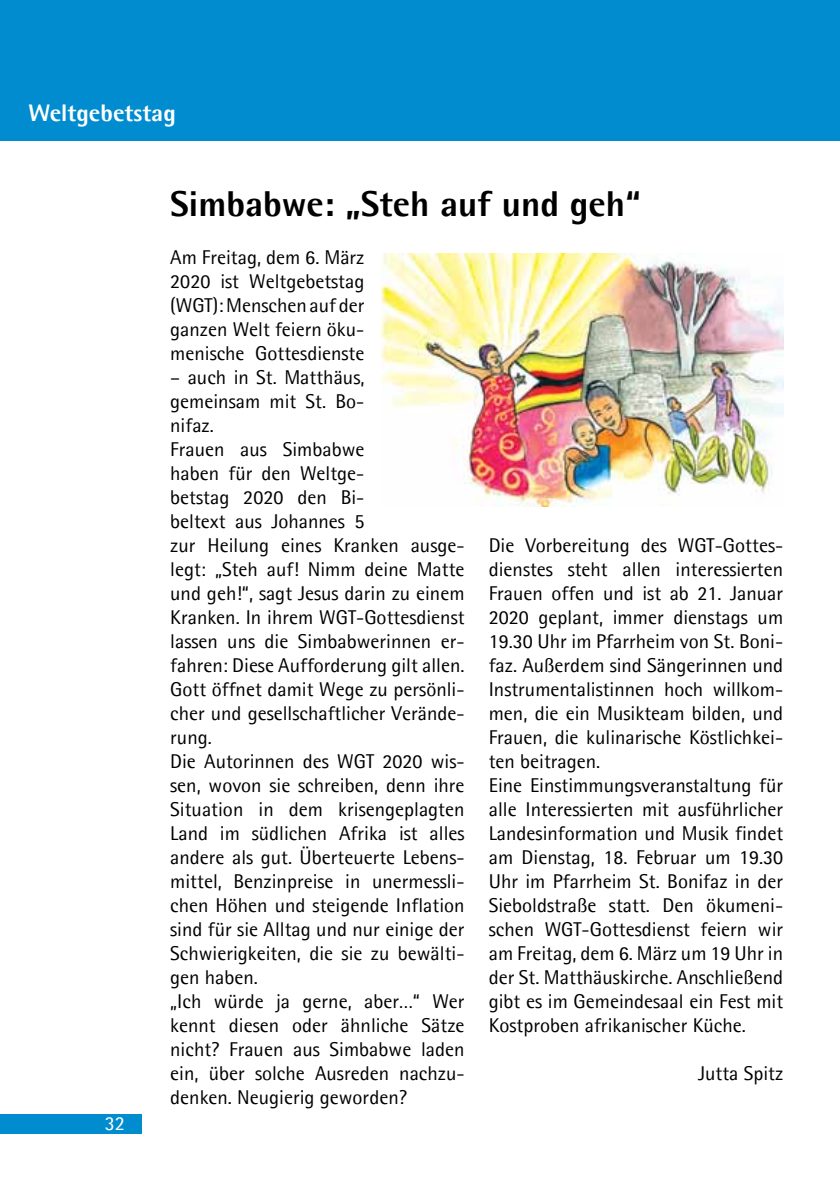
<style>
.page{position:relative;width:840px;height:1191px;background:#fff}
.page>*{position:absolute;margin:0;border:0;box-sizing:border-box;transform-origin:0 0}
.t1{font:800 36px "Agfa Rotis Semisans";color:#000}
.t2{font:800 24px "Agfa Rotis Semisans";color:#fff}
.t3{font:20px/24px "Agfa Rotis Semisans";color:#000}
.t4{font:20px "Agfa Rotis Semisans";color:#fff}
</style>
<div class="page">
<div style="left:0;top:0;width:839px;height:141px;background:#008cce"></div>
<div style="left:0;top:1114px;width:142px;height:20px;background:#008cce"></div>
<img style="left:382px;top:254px;width:400px;height:252px">
<p class="t2" style="left:28px;top:98px;width:149px">Weltgebetstag</p>
<h1 class="t1" style="left:170px;top:181px;width:471px">Simbabwe: „Steh auf und geh“</h1>
<p class="t4" style="left:105px;top:1111px;width:22px">32</p>
<p class="t3" style="left:170px;top:245px;width:196px;text-align:justify">Am Freitag, dem 6. März 2020 ist Weltgebetstag (WGT): Menschen auf der ganzen Welt feiern öku&shy;menische Gottesdienste</p>
<p class="t3" style="left:170px;top:365px;width:296px">– auch in St. Matthäus,<br>gemeinsam mit St. Bo-<br>nifaz.<br>Frauen aus Simbabwe<br>haben für den Weltge-<br>betstag 2020 den Bi-<br>beltext aus Johannes 5<br>zur Heilung eines Kranken ausge&shy;legt: „Steh auf! Nimm deine Matte und geh!“, sagt Jesus darin zu einem<br>Kranken. In ihrem WGT-Gottesdienst lassen uns die Simbabwerinnen er&shy;fahren: Diese Aufforderung gilt allen.<br>Gott öffnet damit Wege zu persönli&shy;cher und gesellschaftlicher Verände&shy;rung.<br>Die Autorinnen des WGT 2020 wis&shy;sen, wovon sie schreiben, denn ihre<br>Situation in dem krisengeplagten<br>Land im südlichen Afrika ist alles andere als gut. Überteuerte Lebens&shy;mittel, Benzinpreise in unermessli&shy;chen Höhen und steigende Inflation sind für sie Alltag und nur einige der<br>Schwierigkeiten, die sie zu bewälti&shy;gen haben.<br>„Ich würde ja gerne, aber…“ Wer kennt diesen oder ähnliche Sätze nicht? Frauen aus Simbabwe laden ein, über solche Ausreden nachzu&shy;denken. Neugierig geworden?</p>
<p class="t3" style="left:488px;top:533px;width:296px">Die Vorbereitung des WGT-Gottes&shy;dienstes steht allen interessierten Frauen offen und ist ab 21. Januar 2020 geplant, immer dienstags um 19.30 Uhr im Pfarrheim von St. Boni&shy;faz. Außerdem sind Sängerinnen und Instrumentalistinnen hoch willkom&shy;men, die ein Musikteam bilden, und Frauen, die kulinarische Köstlichkei&shy;ten beitragen.<br>Eine Einstimmungsveranstaltung für alle Interessierten mit ausführlicher Landesinformation und Musik findet am Dienstag, 18. Februar um 19.30<br>Uhr im Pfarrheim St. Bonifaz in der Sieboldstraße statt. Den ökumeni&shy;schen WGT-Gottesdienst feiern wir am Freitag, dem 6. März um 19 Uhr in der St. Matthäuskirche. Anschließend gibt es im Gemeindesaal ein Fest mit Kostproben afrikanischer Küche.</p>
<p class="t3" style="left:697px;top:1061px;width:87px">Jutta Spitz</p>
</div>
